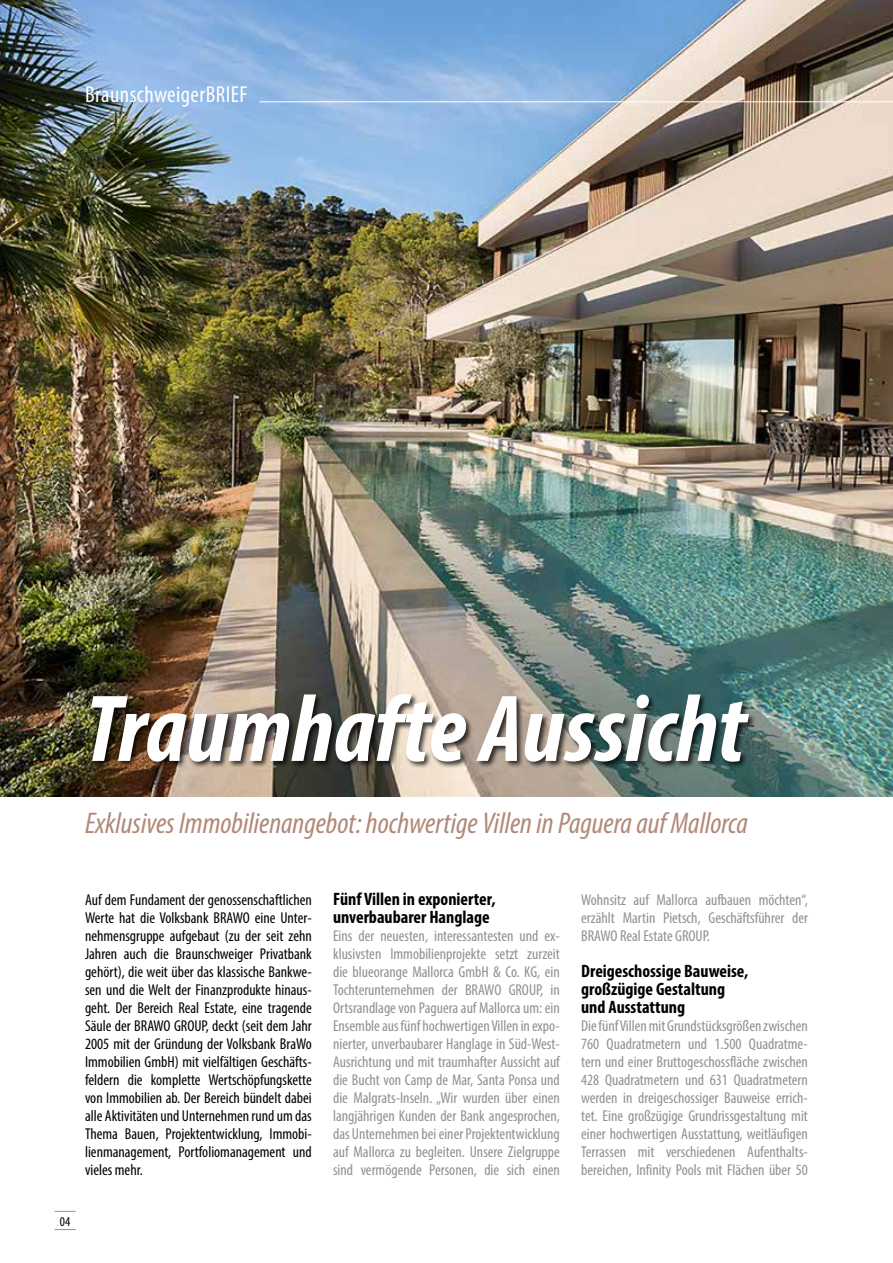
<style>
.page{position:relative;width:893px;height:1263px;background:#fff}
.page>*{position:absolute;margin:0;border:0;box-sizing:border-box;transform-origin:0 0}
.t1{font:italic 700 condensed 96px "Myriad Pro";color:#fff}
.t2{font:italic condensed 30px "Myriad Pro";color:#b18978}
.t3{font:condensed 23.25px "Myriad Pro";letter-spacing:.02em;color:#fff}
.t4{font:700 condensed 18px/18px "Myriad Pro";color:#000}
.t5{font:condensed 15.75px/18px "Myriad Pro";color:#8f9192;text-align:justify}
.t6{font:condensed 15.75px/18px "Myriad Pro";color:#000;text-align:justify}
.t7{font:condensed 13.5px "Myriad Pro";color:#000}
</style>
<div class="page">
<img style="left:0;top:0;width:893px;height:797px">
<div style="left:90px;top:693px;width:667px;height:76px;background:#000;opacity:.75"></div>
<svg style="left:55px;top:1211px;width:21px;height:1px"></svg>
<svg style="left:55px;top:1229px;width:21px;height:1px"></svg>
<hr style="left:259px;top:101px;width:634px;height:1px;background:#fff">
<h3 class="t3" style="left:85px;top:80px;width:164px">BraunschweigerBRIEF</h3>
<h1 class="t1" style="left:85px;top:669px;width:662px">Traumhafte Aussicht</h1>
<h2 class="t2" style="left:85px;top:805px;width:664px">Exklusives Immobilienangebot: hochwertige Villen in Paguera auf Mallorca</h2>
<p class="t6" style="left:85px;top:890px;width:228px">Auf dem Fundament der genossenschaftlichen Werte hat die Volksbank BRAWO eine Unter&shy;nehmensgruppe aufgebaut (zu der seit zehn Jahren auch die Braunschweiger Privatbank gehört), die weit über das klassische Bankwe&shy;sen und die Welt der Finanzprodukte hinaus&shy;geht. Der Bereich Real Estate, eine tragende Säule der BRAWO GROUP, deckt (seit dem Jahr 2005 mit der Gründung der Volksbank BraWo Immobilien GmbH) mit vielfältigen Geschäfts&shy;feldern die komplette Wertschöpfungskette von Immobilien ab. Der Bereich bündelt dabei alle Aktivitäten und Unternehmen rund um das Thema Bauen, Projektentwicklung, Immobi&shy;lienmanagement, Portfoliomanagement und vieles mehr.</p>
<p class="t4" style="left:333px;top:889px;width:164px">Fünf Villen in exponierter, unverbaubarer Hanglage</p>
<p class="t5" style="left:333px;top:926px;width:228px">Eins der neuesten, interessantesten und ex&shy;klusivsten Immobilienprojekte setzt zurzeit die blueorange Mallorca GmbH &amp; Co. KG, ein Tochterunternehmen der BRAWO GROUP, in Ortsrandlage von Paguera auf Mallorca um: ein Ensemble aus fünf hochwertigen Villen in expo&shy;nierter, unverbaubarer Hanglage in Süd-West-Ausrichtung und mit traumhafter Aussicht auf die Bucht von Camp de Mar, Santa Ponsa und die Malgrats-Inseln. „Wir wurden über einen langjährigen Kunden der Bank angesprochen, das Unternehmen bei einer Projektentwicklung auf Mallorca zu begleiten. Unsere Zielgruppe sind vermögende Personen, die sich einen</p>
<p class="t7" style="left:60px;top:1213px;width:12px">04</p>
<p class="t5" style="left:581px;top:890px;width:228px">Wohnsitz auf Mallorca aufbauen möchten“, erzählt Martin Pietsch, Geschäftsführer der BRAWO Real Estate GROUP.</p>
<p class="t4" style="left:581px;top:961px;width:169px">Dreigeschossige Bauweise, großzügige Gestaltung und Ausstattung</p>
<p class="t5" style="left:581px;top:1016px;width:228px">Die fünf Villen mit Grundstücksgrößen zwischen 760 Quadratmetern und 1.500 Quadratme&shy;tern und einer Bruttogeschossfläche zwischen 428 Quadratmetern und 631 Quadratmetern werden in dreigeschossiger Bauweise errich&shy;tet. Eine großzügige Grundrissgestaltung mit einer hochwertigen Ausstattung, weitläufigen Terrassen mit verschiedenen Aufenthalts&shy;bereichen, Infinity Pools mit Flächen über 50</p>
</div>
